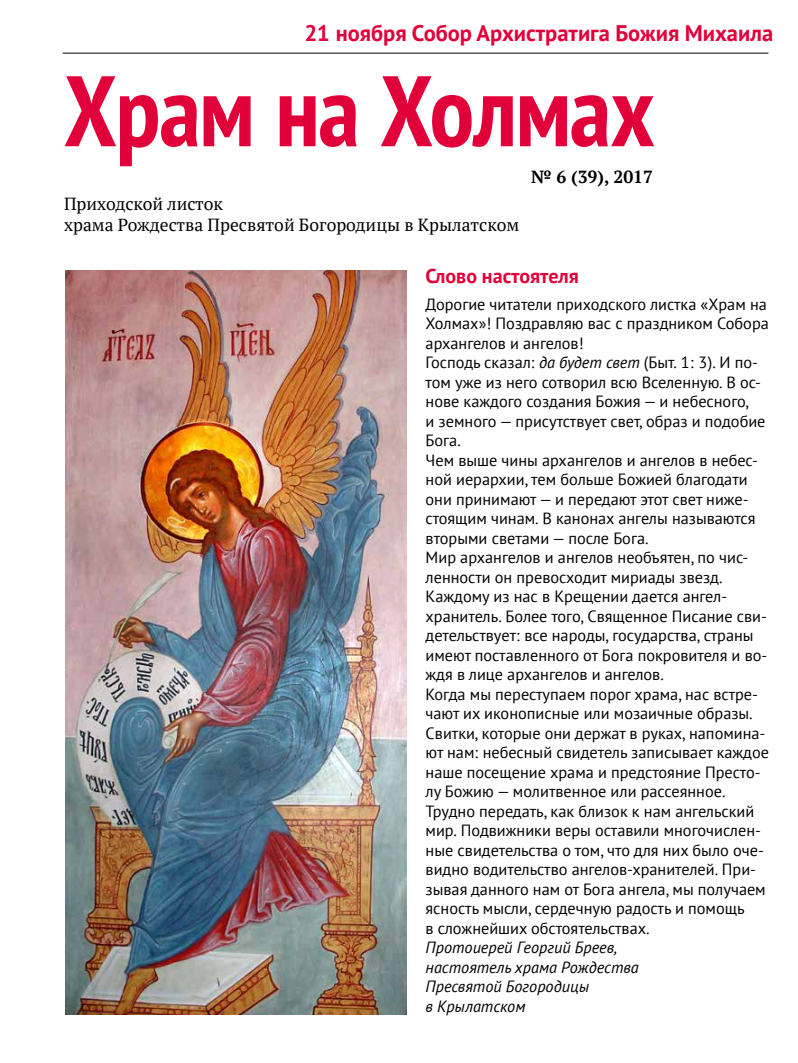
<style>
.page{position:relative;width:798px;height:1063px;background:#fff}
.page>*{position:absolute;margin:0;border:0;box-sizing:border-box;transform-origin:0 0}
.t1{font:700 condensed 100px "PT Sans";letter-spacing:-.015em;color:#e2003b}
.t2{font:700 22.5px "PT Sans";color:#e2003b}
.t3{font:700 20px "PT Sans";color:#e2003b}
.t4{font:17.5px/21px "PT Serif";color:#000}
.t5{font:700 17.5px "PT Serif";color:#000}
.t6{font:16.25px/19.5px "PT Sans";color:#000}
.t7{font:italic 16.25px/19.5px "PT Sans";color:#000}
.s1{font-style:italic}
</style>
<div class="page">
<hr style="left:63px;top:53px;width:705px;height:1px;background:#000">
<img style="left:65px;top:271px;width:341px;height:743px">
<h2 class="t2" style="left:304px;top:18px;width:470px">21 ноября Собор Архистратига Божия Михаила</h2>
<h1 class="t1" style="left:64px;top:45px;width:592px">Храм на Холмах</h1>
<p class="t4" style="left:64px;top:193px;width:456px">Приходской листок<br>храма Рождества Пресвятой Богородицы в Крылатском</p>
<p class="t3" style="left:425px;top:263px;width:155px">Слово настоятеля</p>
<p class="t6" style="left:425px;top:294px;width:345px">Дорогие читатели приходского листка «Храм на Холмах»! Поздравляю вас с праздником Собора архангелов и ангелов!<br>Господь сказал: <span class="s1">да будет свет</span> (Быт. 1: 3). И по&shy;том уже из него сотворил всю Вселенную. В ос&shy;нове каждого создания Божия — и небесного,<br>и земного — присутствует свет, образ и подобие Бога.<br>Чем выше чины архангелов и ангелов в небес&shy;ной иерархии, тем больше Божией благодати они принимают — и передают этот свет ниже&shy;стоящим чинам. В канонах ангелы называются вторыми светами — после Бога.<br>Мир архангелов и ангелов необъятен, по чис&shy;ленности он превосходит мириады звезд.<br>Каждому из нас в Крещении дается ангел&shy;хранитель. Более того, Священное Писание сви&shy;детельствует: все народы, государства, страны имеют поставленного от Бога покровителя и во&shy;ждя в лице архангелов и ангелов.<br>Когда мы переступаем порог храма, нас встре&shy;чают их иконописные или мозаичные образы.<br>Свитки, которые они держат в руках, напомина&shy;ют нам: небесный свидетель записывает каждое наше посещение храма и предстояние Престо&shy;лу Божию — молитвенное или рассеянное.<br>Трудно передать, как близок к нам ангельский мир. Подвижники веры оставили многочислен&shy;ные свидетельства о том, что для них было оче&shy;видно водительство ангелов-хранителей. При&shy;зывая данного нам от Бога ангела, мы получаем ясность мысли, сердечную радость и помощь<br>в сложнейших обстоятельствах.</p>
<p class="t7" style="left:425px;top:938px;width:215px">Протоиерей Георгий Бреев, настоятель храма Рождества<br>Пресвятой Богородицы<br>в Крылатском</p>
<p class="t5" style="left:531px;top:165px;width:123px">№ 6 (39), 2017</p>
</div>
